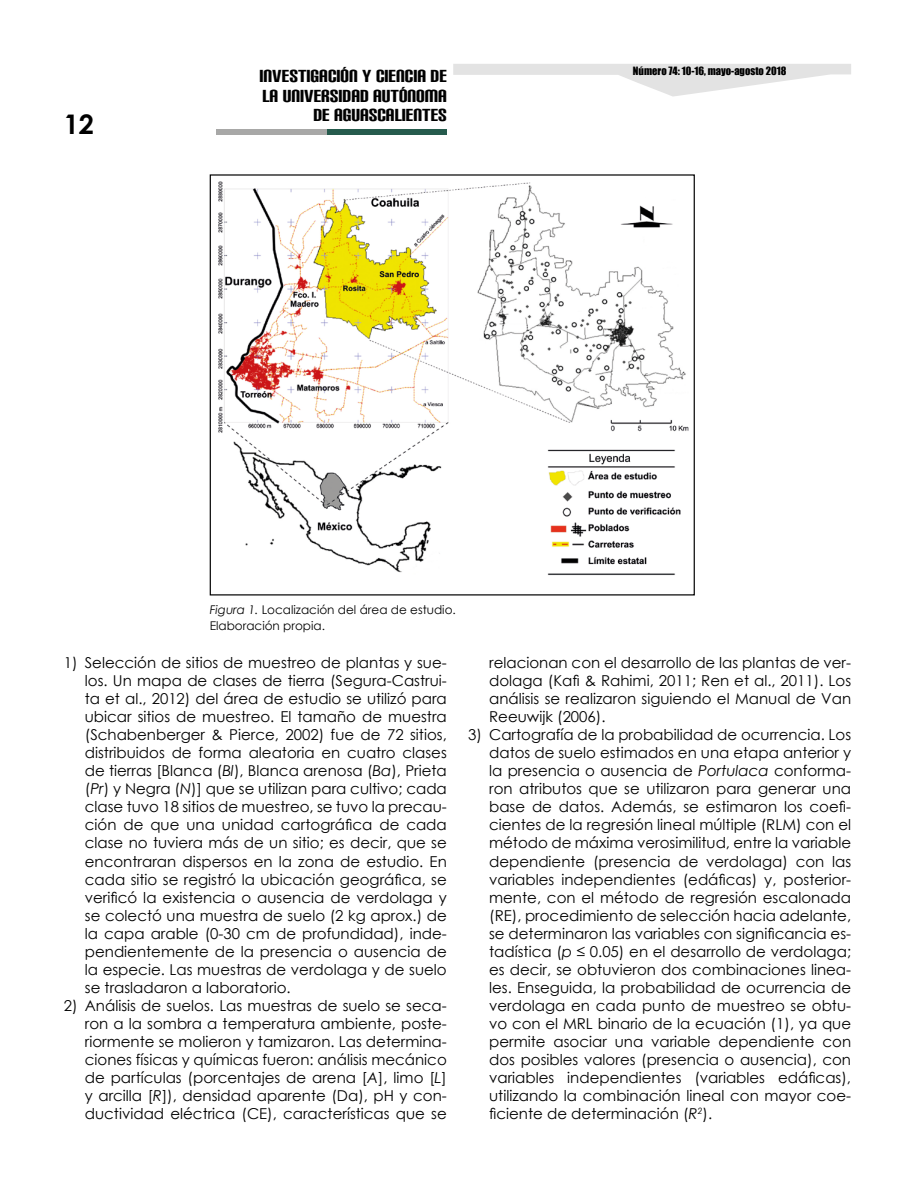
<style>
.page{position:relative;width:915px;height:1191px;background:#fff}
.page>*{position:absolute;margin:0;border:0;box-sizing:border-box;transform-origin:0 0}
.t1{font:700 27px "Century Gothic";color:#000}
.t2{font:21px/19.5px "Carbon Block";color:#000;text-align:right}
.t3{font:15px/18px "Century Gothic";color:#000;text-align:justify}
.t4{font:12px/16.5px "Century Gothic";color:#000}
.t5{font:10.5px "Impact";color:#000}
.s1{font-style:italic}
</style>
<div class="page">
<svg style="left:453px;top:64px;width:397px;height:33px"></svg>
<div style="left:216px;top:129px;width:214px;height:6px;background:#a8a8a7"></div>
<div style="left:327px;top:129px;width:119px;height:6px;background:#265b4d"></div>
<img style="left:218px;top:176px;width:477px;height:406px">
<h1 class="t1" style="left:64px;top:107px;width:32px">12</h1>
<h2 class="t2" style="left:259px;top:67px;width:189px">INVESTIGACIÓN Y CIENCIA DE<br>LA UNIVERSIDAD AUTÓNOMA<br>DE AGUASCALIENTES</h2>
<p class="t5" style="left:632px;top:64px;width:155px">Número 74: 10-16, mayo-agosto 2018</p>
<p class="t4" style="left:210px;top:601px;width:247px"><span class="s1">Figura 1.</span> Localización del área de estudio.<br>Elaboración propia.</p>
<p class="t3" style="left:85px;top:654px;width:363px;text-indent:-21px">1) Selección de sitios de muestreo de plantas y sue&shy;los. Un mapa de clases de tierra (Segura-Castrui&shy;ta et al., 2012) del área de estudio se utilizó para ubicar sitios de muestreo. El tamaño de muestra (Schabenberger &amp; Pierce, 2002) fue de 72 sitios, distribuidos de forma aleatoria en cuatro clases de tierras [Blanca (<span class="s1">Bl</span>), Blanca arenosa (<span class="s1">Ba</span>), Prieta (<span class="s1">Pr</span>) y Negra (<span class="s1">N</span>)] que se utilizan para cultivo; cada clase tuvo 18 sitios de muestreo, se tuvo la precau&shy;ción de que una unidad cartográfica de cada clase no tuviera más de un sitio; es decir, que se encontraran dispersos en la zona de estudio. En cada sitio se registró la ubicación geográfica, se verificó la existencia o ausencia de verdolaga y se colectó una muestra de suelo (2 kg aprox.) de la capa arable (0-30 cm de profundidad), inde&shy;pendientemente de la presencia o ausencia de la especie. Las muestras de verdolaga y de suelo se trasladaron a laboratorio.</p>
<p class="t3" style="left:85px;top:996px;width:363px;text-indent:-21px">2) Análisis de suelos. Las muestras de suelo se seca&shy;ron a la sombra a temperatura ambiente, poste&shy;riormente se molieron y tamizaron. Las determina&shy;ciones físicas y químicas fueron: análisis mecánico de partículas (porcentajes de arena [<span class="s1">A</span>], limo [<span class="s1">L</span>] y arcilla [<span class="s1">R</span>]), densidad aparente (Da), pH y con&shy;ductividad eléctrica (CE), características que se</p>
<p class="t3" style="left:489px;top:654px;width:363px">relacionan con el desarrollo de las plantas de ver&shy;dolaga (Kafi &amp; Rahimi, 2011; Ren et al., 2011). Los análisis se realizaron siguiendo el Manual de Van Reeuwijk (2006).</p>
<p class="t3" style="left:489px;top:726px;width:363px;text-indent:-21px">3) Cartografía de la probabilidad de ocurrencia. Los datos de suelo estimados en una etapa anterior y la presencia o ausencia de <span class="s1">Portulaca</span> conforma&shy;ron atributos que se utilizaron para generar una base de datos. Además, se estimaron los coefi&shy;cientes de la regresión lineal múltiple (RLM) con el método de máxima verosimilitud, entre la variable dependiente (presencia de verdolaga) con las variables independientes (edáficas) y, posterior&shy;mente, con el método de regresión escalonada (RE), procedimiento de selección hacia adelante, se determinaron las variables con significancia es&shy;tadística (<span class="s1">p</span> ≤ 0.05) en el desarrollo de verdolaga; es decir, se obtuvieron dos combinaciones linea&shy;les. Enseguida, la probabilidad de ocurrencia de verdolaga en cada punto de muestreo se obtu&shy;vo con el MRL binario de la ecuación (1), ya que permite asociar una variable dependiente con dos posibles valores (presencia o ausencia), con variables independientes (variables edáficas), utilizando la combinación lineal con mayor coe&shy;ficiente de determinación (<span class="s1">R</span><sup>2</sup>).</p>
</div>
